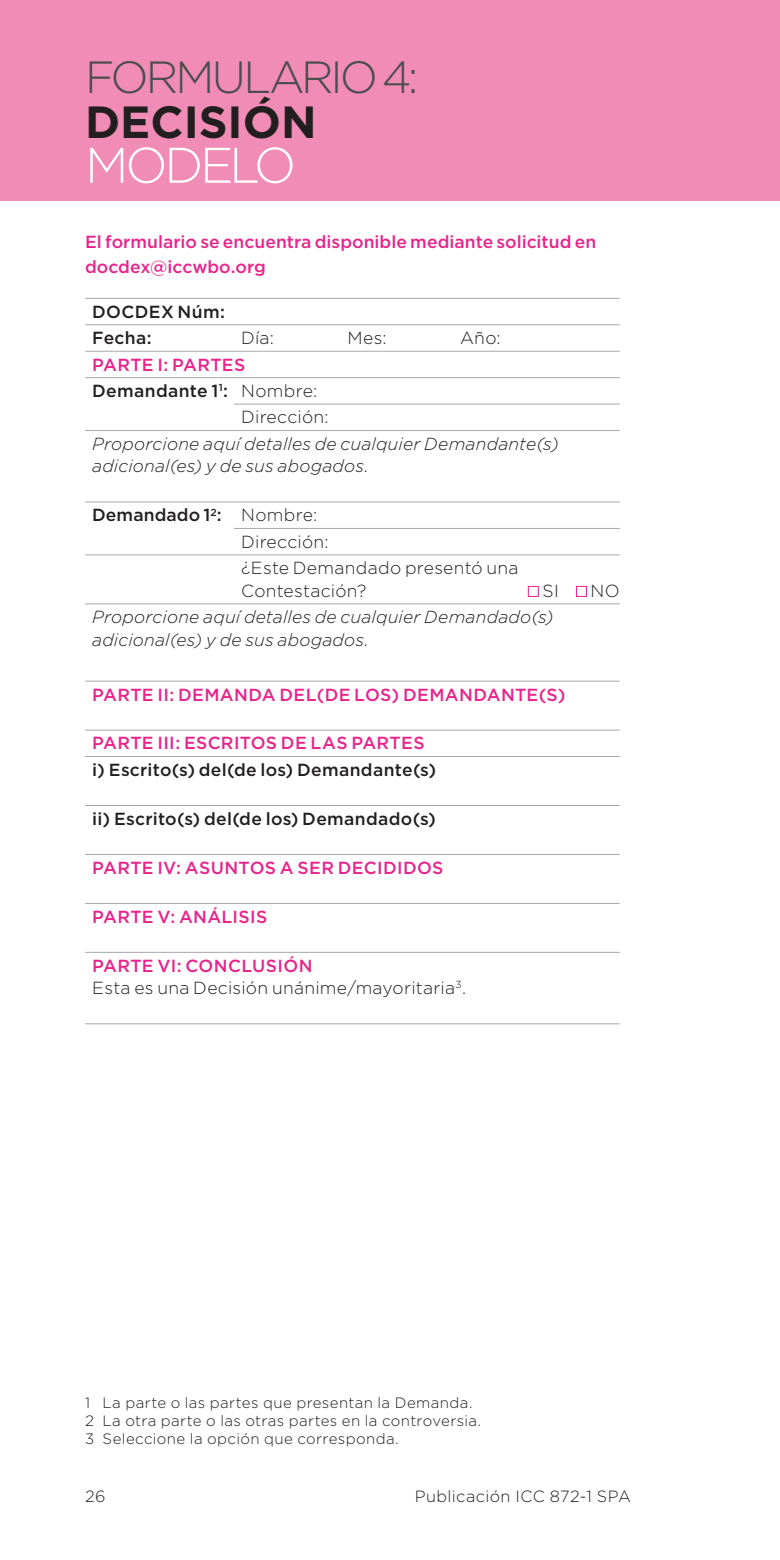
<style>
.page{position:relative;width:780px;height:1560px;background:#fff}
.page>*{position:absolute;margin:0;border:0;box-sizing:border-box;transform-origin:0 0}
._04_Intro_Title{font:300 50px "Gotham";letter-spacing:-.07em;color:#fff}
._04_Intro_Title-2{font:300 45px/45px "Gotham";letter-spacing:-.07em;color:#4b4c4d}
._08_Table_Txt{font:italic 300 17.5px/22.5px "Gotham";letter-spacing:.01em;color:#231f20}
._08_Table_Head_1{font:500 17.5px "Gotham";letter-spacing:.02em;color:#e8248c}
._08_Table_Head_2{font:500 17.5px "Gotham";letter-spacing:.02em;color:#231f20}
._08_Table_Txt-2{font:300 17.5px/22.5px "Gotham";letter-spacing:.02em;color:#231f20}
._06_Article_level_1{font:500 17.5px/25px "Gotham";color:#e8248c}
._08_Table_Txt_no_aft{font:300 17.5px "Gotham";letter-spacing:.015em;color:#231f20}
._00_Folio_right{font:300 16.25px "Gotham";letter-spacing:.025em;color:#231f20}
._00_Folio_left{font:300 16.25px "Gotham";color:#231f20}
._08_Table_footnotes{font:300 15px "Gotham";letter-spacing:.03em;color:#231f20}
.s1{font-weight:700;color:#231f20}
</style>
<div class="page">
<hr style="left:85px;top:377px;width:149px;height:1px;background:#a8a9ad">
<hr style="left:234px;top:377px;width:385px;height:1px;background:#a8a9ad">
<hr style="left:85px;top:430px;width:149px;height:1px;background:#a8a9ad">
<hr style="left:234px;top:430px;width:385px;height:1px;background:#a8a9ad">
<hr style="left:85px;top:554px;width:149px;height:1px;background:#a8a9ad">
<hr style="left:234px;top:554px;width:385px;height:1px;background:#a8a9ad">
<hr style="left:85px;top:603px;width:149px;height:1px;background:#a8a9ad">
<hr style="left:234px;top:603px;width:385px;height:1px;background:#a8a9ad">
<hr style="left:85px;top:680px;width:149px;height:1px;background:#a8a9ad">
<hr style="left:234px;top:680px;width:385px;height:1px;background:#a8a9ad">
<hr style="left:85px;top:298px;width:149px;height:1px;background:#a8a9ad">
<hr style="left:234px;top:298px;width:385px;height:1px;background:#a8a9ad">
<hr style="left:234px;top:324px;width:385px;height:1px;background:#a8a9ad">
<hr style="left:85px;top:756px;width:149px;height:1px;background:#a8a9ad">
<hr style="left:234px;top:756px;width:385px;height:1px;background:#a8a9ad">
<hr style="left:85px;top:324px;width:149px;height:1px;background:#a8a9ad">
<hr style="left:85px;top:351px;width:149px;height:1px;background:#a8a9ad">
<hr style="left:234px;top:351px;width:385px;height:1px;background:#a8a9ad">
<hr style="left:234px;top:403px;width:385px;height:1px;background:#a8a9ad">
<hr style="left:234px;top:528px;width:385px;height:1px;background:#a8a9ad">
<hr style="left:85px;top:729px;width:149px;height:1px;background:#a8a9ad">
<hr style="left:234px;top:729px;width:385px;height:1px;background:#a8a9ad">
<hr style="left:85px;top:902px;width:149px;height:1px;background:#a8a9ad">
<hr style="left:234px;top:902px;width:385px;height:1px;background:#a8a9ad">
<hr style="left:85px;top:951px;width:149px;height:1px;background:#a8a9ad">
<hr style="left:234px;top:951px;width:385px;height:1px;background:#a8a9ad">
<hr style="left:85px;top:501px;width:149px;height:1px;background:#a8a9ad">
<hr style="left:234px;top:501px;width:385px;height:1px;background:#a8a9ad">
<hr style="left:85px;top:805px;width:149px;height:1px;background:#a8a9ad">
<hr style="left:234px;top:805px;width:385px;height:1px;background:#a8a9ad">
<hr style="left:85px;top:854px;width:149px;height:1px;background:#a8a9ad">
<hr style="left:234px;top:854px;width:385px;height:1px;background:#a8a9ad">
<hr style="left:85px;top:1023px;width:149px;height:1px;background:#a8a9ad">
<hr style="left:234px;top:1023px;width:385px;height:1px;background:#a8a9ad">
<div style="left:528px;top:586px;width:10px;height:10px;border:1px solid #e8248c"></div>
<div style="left:576px;top:586px;width:10px;height:10px;border:1px solid #e8248c"></div>
<div style="left:0;top:0;width:780px;height:201px;background:#f08cb6"></div>
<p class="_04_Intro_Title-2" style="left:85px;top:53px;width:335px">FORMULARIO 4:<br><span class="s1">DECISIÓN</span></p>
<p class="_04_Intro_Title" style="left:85px;top:133px;width:213px">MODELO</p>
<p class="_06_Article_level_1" style="left:85px;top:229px;width:512px">El formulario se encuentra disponible mediante solicitud en docdex@iccwbo.org</p>
<p class="_08_Table_Head_2" style="left:92px;top:300px;width:134px">DOCDEX Núm:</p>
<p class="_08_Table_Head_2" style="left:92px;top:326px;width:61px">Fecha:</p>
<p class="_08_Table_Txt-2" style="left:241px;top:326px;width:35px">Día:</p>
<p class="_08_Table_Txt-2" style="left:347px;top:326px;width:41px">Mes:</p>
<p class="_08_Table_Txt-2" style="left:460px;top:326px;width:42px">Año:</p>
<p class="_08_Table_Head_1" style="left:92px;top:353px;width:155px">PARTE I: PARTES</p>
<p class="_08_Table_Head_2" style="left:92px;top:379px;width:137px">Demandante 1<sup>1</sup>:</p>
<p class="_08_Table_Txt-2" style="left:241px;top:379px;width:78px">Nombre:</p>
<p class="_08_Table_Txt-2" style="left:241px;top:405px;width:89px">Dirección:</p>
<p class="_08_Table_Txt" style="left:92px;top:432px;width:468px">Proporcione aquí detalles de cualquier Demandante(s) adicional(es) y de sus abogados.</p>
<p class="_08_Table_Head_2" style="left:92px;top:503px;width:131px">Demandado 1<sup>2</sup>:</p>
<p class="_08_Table_Txt-2" style="left:241px;top:503px;width:78px">Nombre:</p>
<p class="_08_Table_Txt-2" style="left:241px;top:530px;width:89px">Dirección:</p>
<p class="_08_Table_Txt-2" style="left:241px;top:556px;width:279px">¿Este Demandado presentó una<br>Contestación?</p>
<p class="_08_Table_Txt-2" style="left:542px;top:578px;width:18px">SI</p>
<p class="_08_Table_Txt-2" style="left:590px;top:578px;width:31px">NO</p>
<p class="_08_Table_Txt" style="left:92px;top:605px;width:463px">Proporcione aquí detalles de cualquier Demandado(s) adicional(es) y de sus abogados.</p>
<p class="_08_Table_Head_1" style="left:92px;top:682px;width:475px">PARTE II: DEMANDA DEL(DE LOS) DEMANDANTE(S)</p>
<p class="_08_Table_Head_1" style="left:92px;top:731px;width:334px">PARTE III: ESCRITOS DE LAS PARTES</p>
<p class="_08_Table_Head_2" style="left:92px;top:758px;width:345px">i) Escrito(s) del(de los) Demandante(s)</p>
<p class="_08_Table_Head_2" style="left:92px;top:807px;width:345px">ii) Escrito(s) del(de los) Demandado(s)</p>
<p class="_08_Table_Head_1" style="left:92px;top:856px;width:352px">PARTE IV: ASUNTOS A SER DECIDIDOS</p>
<p class="_08_Table_Head_1" style="left:92px;top:905px;width:177px">PARTE V: ANÁLISIS</p>
<p class="_08_Table_Head_1" style="left:92px;top:953px;width:222px">PARTE VI: CONCLUSIÓN</p>
<p class="_08_Table_Txt_no_aft" style="left:92px;top:976px;width:375px">Esta es una Decisión unánime/mayoritaria<sup>3</sup>.</p>
<p class="_08_Table_footnotes" style="left:85px;top:1392px;width:389px">1 La parte o las partes que presentan la Demanda.</p>
<p class="_08_Table_footnotes" style="left:85px;top:1410px;width:397px">2 La otra parte o las otras partes en la controversia.</p>
<p class="_08_Table_footnotes" style="left:85px;top:1428px;width:315px">3 Seleccione la opción que corresponda.</p>
<p class="_00_Folio_left" style="left:85px;top:1485px;width:22px">26</p>
<p class="_00_Folio_right" style="left:415px;top:1485px;width:218px">Publicación ICC 872-1 SPA</p>
</div>
